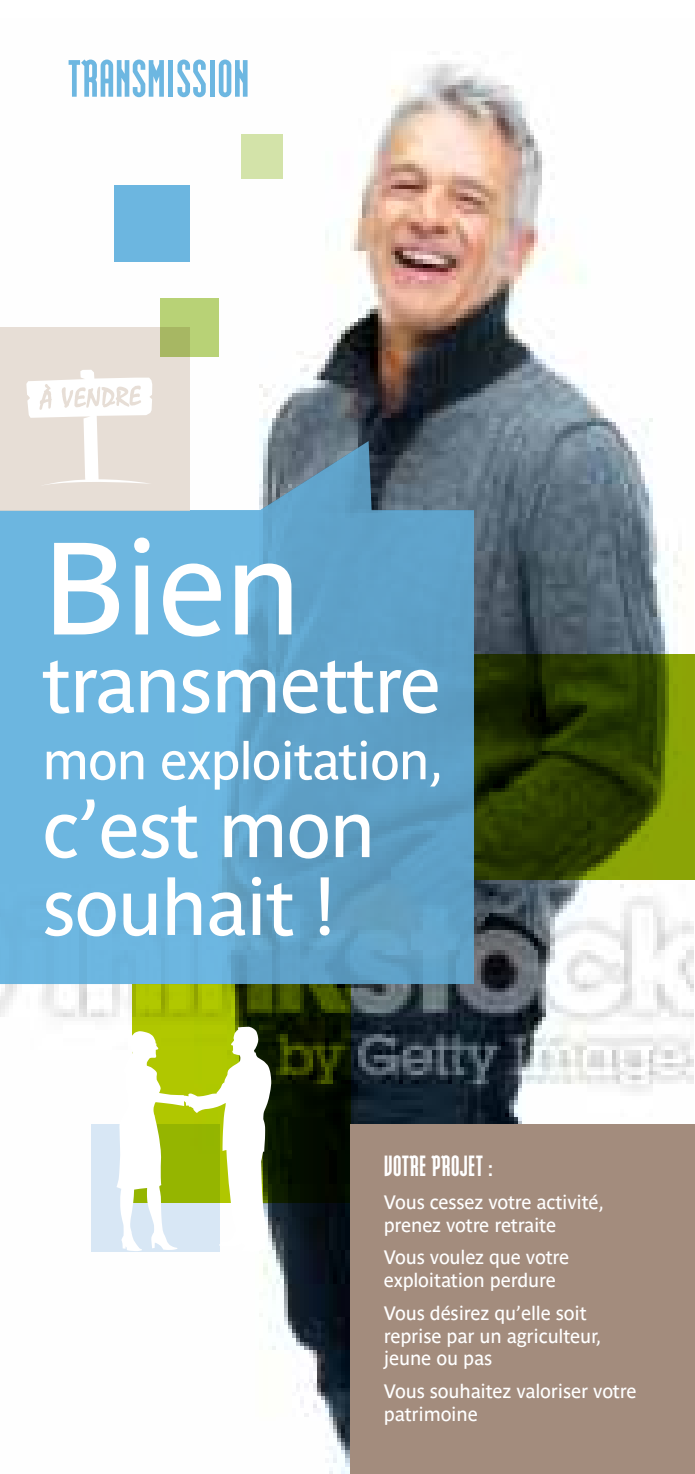
<style>
.page{position:relative;width:695px;height:1474px;background:#fff}
.page>*{position:absolute;margin:0;border:0;box-sizing:border-box;transform-origin:0 0}
.t1{font:900 62.82px "Modula";color:#6db7e1}
.t2{font:900 35px "Modula";color:#fff}
.t3{font:19.25px/22.8px "Parisine";letter-spacing:-.01em;color:#fff}
</style>
<div class="page">
<img style="left:0;top:64px;width:693px;height:1409px">
<svg style="left:0;top:441px;width:474px;height:543px;background:#68a7cb"></svg>
<svg style="left:132px;top:984px;width:218px;height:217px;background:#2f3c00"></svg>
<div style="left:91px;top:1124px;width:128px;height:128px;background:#d9e8f6"></div>
<div style="left:0;top:327px;width:190px;height:184px;background:#e7ded6"></div>
<div style="left:241px;top:135px;width:42px;height:44px;background:#d3e3a9"></div>
<div style="left:115px;top:185px;width:75px;height:76px;background:#6db7e1"></div>
<svg style="left:474px;top:654px;width:220px;height:226px;background:#384a02"></svg>
<div style="left:350px;top:1124px;width:344px;height:349px;background:#a38c7d"></div>
<svg style="left:160px;top:298px;width:59px;height:59px;background:#b3cb71"></svg>
<svg style="left:116px;top:1026px;width:155px;height:226px"></svg>
<svg style="left:26px;top:370px;width:126px;height:115px"></svg>
<svg style="left:45px;top:876px;width:284px;height:60px"></svg>
<svg style="left:45px;top:799px;width:324px;height:59px"></svg>
<svg style="left:47px;top:740px;width:392px;height:49px"></svg>
<svg style="left:43px;top:660px;width:394px;height:53px"></svg>
<svg style="left:54px;top:537px;width:237px;height:99px"></svg>
<h1 class="t1" style="left:68px;top:50px;width:183px">TRANSMISSION</h1>
<h2 class="t2" style="left:384px;top:1149px;width:112px">VOTRE PROJET :</h2>
<p class="t3" style="left:384px;top:1190px;width:221px">Vous cessez votre activité, prenez votre retraite</p>
<p class="t3" style="left:384px;top:1246px;width:187px">Vous voulez que votre exploitation perdure</p>
<p class="t3" style="left:384px;top:1301px;width:219px">Vous désirez qu’elle soit reprise par un agriculteur, jeune ou pas</p>
<p class="t3" style="left:384px;top:1379px;width:254px">Vous souhaitez valoriser votre patrimoine</p>
</div>
